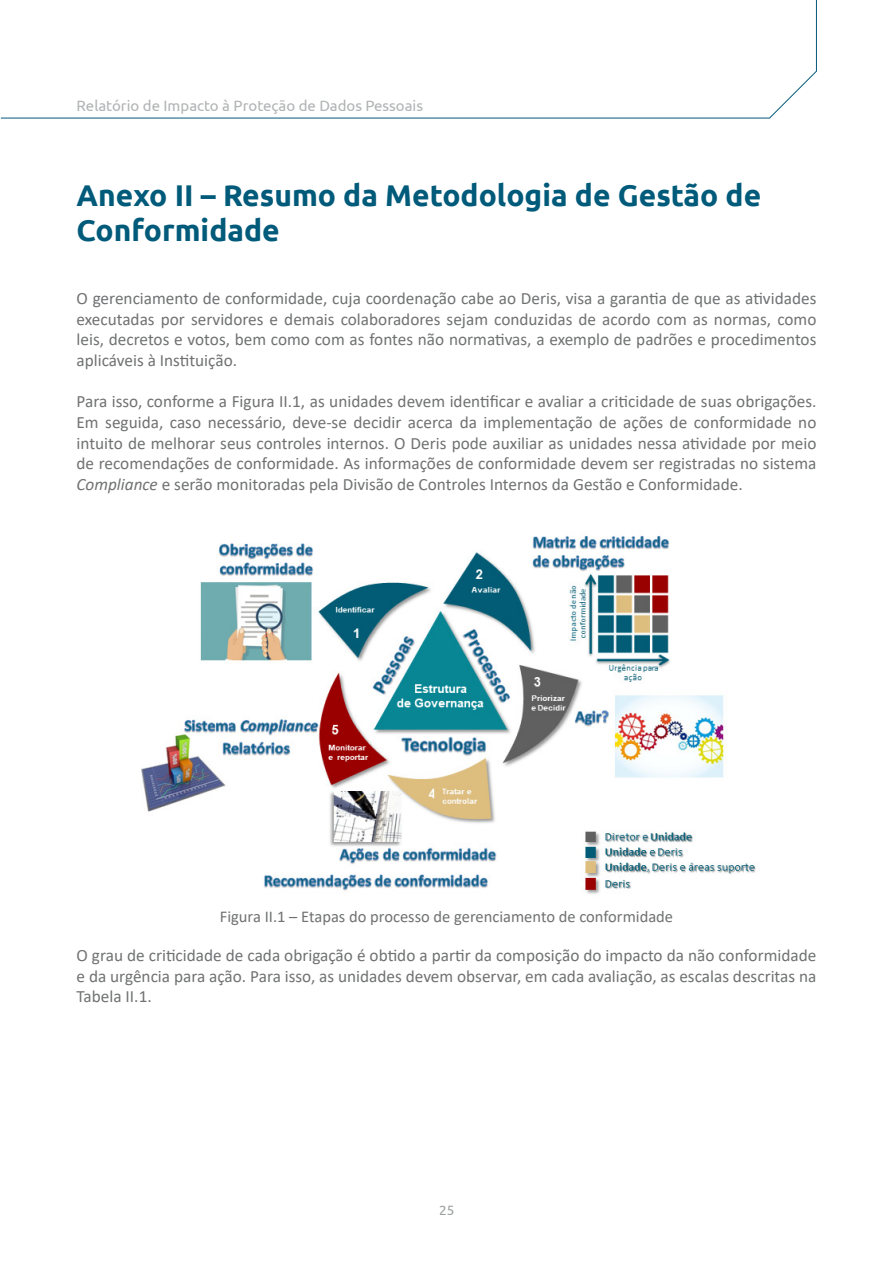
<style>
.page{position:relative;width:893px;height:1263px;background:#fff}
.page>*{position:absolute;margin:0;border:0;box-sizing:border-box;transform-origin:0 0}
.t1{font:700 30px/34.5px "Ubuntu";color:#005a7a}
.t2{font:17.25px/20.7px "Calibri";color:#707172;text-align:justify}
.t3{font:16.5px "Calibri";color:#707172}
.t4{font:15px "Ubuntu";color:#b1b3b4}
.t5{font:13.5px "Ubuntu";color:#9c9e9f}
.s1{font-style:italic}
</style>
<div class="page">
<svg style="left:0;top:0;width:817px;height:119px"></svg>
<img style="left:141px;top:535px;width:615px;height:359px">
<p class="t4" style="left:77px;top:96px;width:348px">Relatório de Impacto à Proteção de Dados Pessoais</p>
<h1 class="t1" style="left:77px;top:178px;width:686px">Anexo II – Resumo da Metodologia de Gestão de<br>Conformidade</h1>
<p class="t2" style="left:77px;top:287px;width:741px">O gerenciamento de conformidade, cuja coordenação cabe ao Deris, visa a garantia de que as atividades executadas por servidores e demais colaboradores sejam conduzidas de acordo com as normas, como leis, decretos e votos, bem como com as fontes não normativas, a exemplo de padrões e procedimentos aplicáveis à Instituição.</p>
<p class="t2" style="left:77px;top:391px;width:741px">Para isso, conforme a Figura II.1, as unidades devem identificar e avaliar a criticidade de suas obrigações.<br>Em seguida, caso necessário, deve-se decidir acerca da implementação de ações de conformidade no intuito de melhorar seus controles internos. O Deris pode auxiliar as unidades nessa atividade por meio de recomendações de conformidade. As informações de conformidade devem ser registradas no sistema <span class="s1">Compliance</span> e serão monitoradas pela Divisão de Controles Internos da Gestão e Conformidade.</p>
<p class="t3" style="left:220px;top:905px;width:455px">Figura II.1 – Etapas do processo de gerenciamento de conformidade</p>
<p class="t2" style="left:77px;top:944px;width:741px">O grau de criticidade de cada obrigação é obtido a partir da composição do impacto da não conformidade e da urgência para ação. Para isso, as unidades devem observar, em cada avaliação, as escalas descritas na Tabela II.1.</p>
<p class="t5" style="left:439px;top:1202px;width:17px">25</p>
</div>
